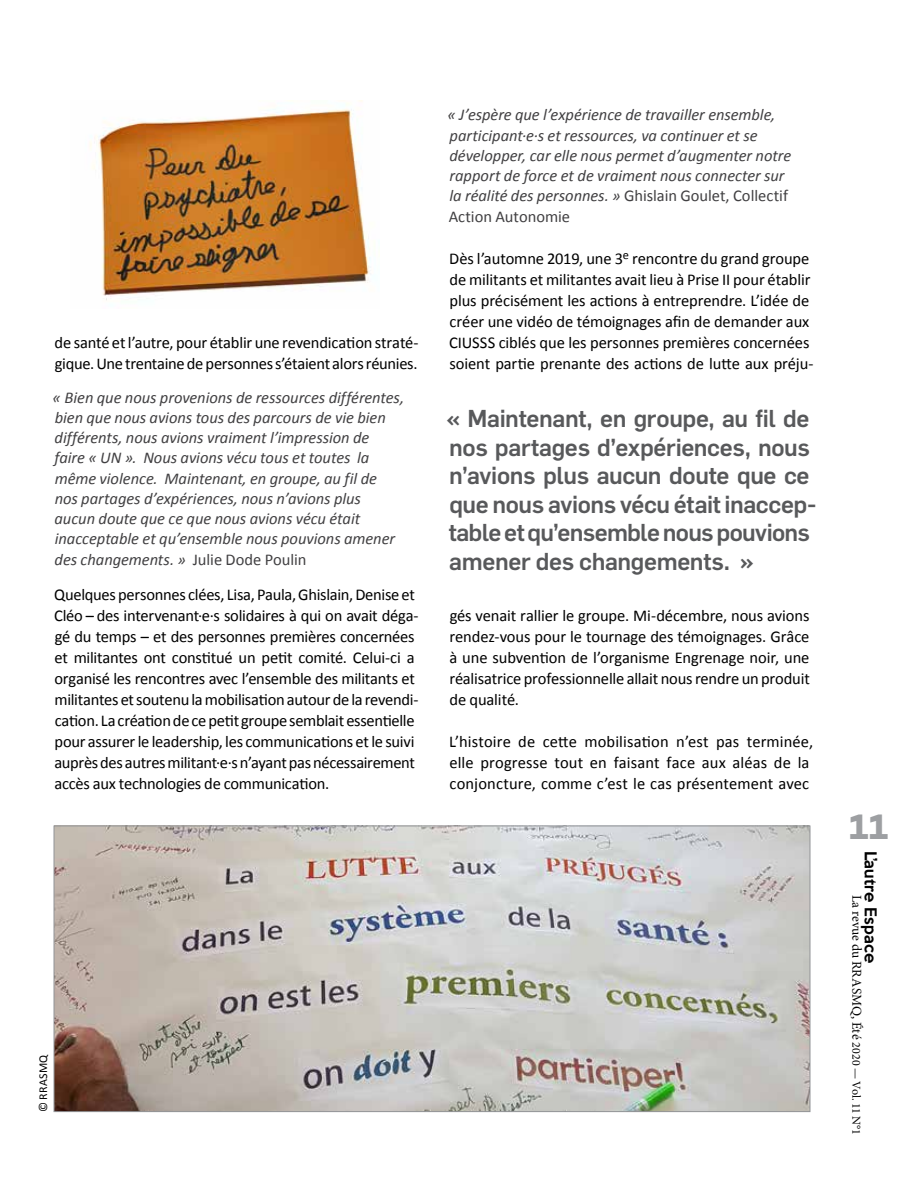
<style>
.page{position:relative;width:918px;height:1188px;background:#fff}
.page>*{position:absolute;margin:0;border:0;box-sizing:border-box;transform-origin:0 0}
.t1{font:700 36px "Campton";color:#9d9fa2}
.t2{font:500 24px/28.5px "Flama";letter-spacing:-.015em;color:#58595b}
.t3{font:16.5px/21px "Calibri";letter-spacing:-.01em;color:#000}
.t4{font:italic 16.5px/20.2px "Calibri";letter-spacing:-.005em;color:#414042}
.t5{font:16.5px/21px "Calibri";letter-spacing:.01em;color:#000}
.t6{font:500 15px "Keep Calm";letter-spacing:.015em;color:#000}
.t7{font:13.5px "Minion Pro";color:#000}
.t8{font:12px "Calibri";letter-spacing:.01em;color:#000}
.s1{font-style:normal}
.s2{font-style:inherit}
.s3{font-size:12px}
</style>
<div class="page">
<img style="left:56px;top:828px;width:752px;height:282px">
<img style="left:90px;top:101px;width:280px;height:200px">
<p class="t3" style="left:55px;top:332px;width:365px">de santé et l’autre, pour établir une revendication straté&shy;gique. Une trentaine de personnes s’étaient alors réunies.</p>
<p class="t4" style="left:53px;top:387px;width:353px">« Bien que nous provenions de ressources différentes, bien que nous avions tous des parcours de vie bien différents, nous avions vraiment l’impression de<br>faire « UN ». Nous avions vécu tous et toutes la même violence. Maintenant, en groupe, au fil de<br>nos partages d’expériences, nous n’avions plus<br>aucun doute que ce que nous avions vécu était inacceptable et qu’ensemble nous pouvions amener des changements. » <span class="s1">Julie Dode Poulin</span></p>
<p class="t3" style="left:54px;top:584px;width:366px">Quelques personnes clées, Lisa, Paula, Ghislain, Denise et Cléo – des intervenant·e·s solidaires à qui on avait déga&shy;gé du temps – et des personnes premières concernées et militantes ont constitué un petit comité. Celui-ci a organisé les rencontres avec l’ensemble des militants et militantes et soutenu la mobilisation autour de la revendi&shy;cation. La création de ce petit groupe semblait essentielle pour assurer le leadership, les communications et le suivi auprès des autres militant·e·s n’ayant pas nécessairement accès aux technologies de communication.</p>
<p class="t4" style="left:447px;top:104px;width:345px">« J’espère que l’expérience de travailler ensemble, participant·e·s et ressources, va continuer et se développer, car elle nous permet d’augmenter notre rapport de force et de vraiment nous connecter sur la réalité des personnes. » <span class="s1">Ghislain Goulet, Collectif Action Autonomie</span></p>
<p class="t3" style="left:449px;top:248px;width:366px">Dès l’automne 2019, une 3<sup>e</sup> rencontre du grand groupe de militants et militantes avait lieu à Prise II pour établir plus précisément les actions à entreprendre. L’idée de créer une vidéo de témoignages afin de demander aux CIUSSS ciblés que les personnes premières concernées soient partie prenante des actions de lutte aux préju-</p>
<h2 class="t2" style="left:446px;top:403px;width:371px">« Maintenant, en groupe, au fil de nos partages d’expériences, nous n’avions plus aucun doute que ce que nous avions vécu était inaccep&shy;table et qu’ensemble nous pouvions amener des changements. »</h2>
<p class="t3" style="left:449px;top:605px;width:362px;text-align:justify">gés venait rallier le groupe. Mi-décembre, nous avions rendez-vous pour le tournage des témoignages. Grâce à une subvention de l’organisme Engrenage noir, une réalisatrice professionnelle allait nous rendre un produit de qualité.</p>
<p class="t5" style="left:449px;top:731px;width:365px">L’histoire de cette mobilisation n’est pas terminée, elle progresse tout en faisant face aux aléas de la conjoncture, comme c’est le cas présentement avec</p>
<p class="t8" style="left:36px;top:1112px;width:59px;rotate:-90deg">© RRASMQ</p>
<h1 class="t1" style="left:849px;top:803px;width:40px">11</h1>
<p class="t6" style="left:884px;top:850px;width:114px;rotate:90deg"><span class="s2">L’</span>autre Espace</p>
<p class="t7" style="left:866px;top:895px;width:242px;rotate:90deg">La revue du RRASMQ, Été <span class="s3">2020 — Vol. 11 N°1</span></p>
</div>
